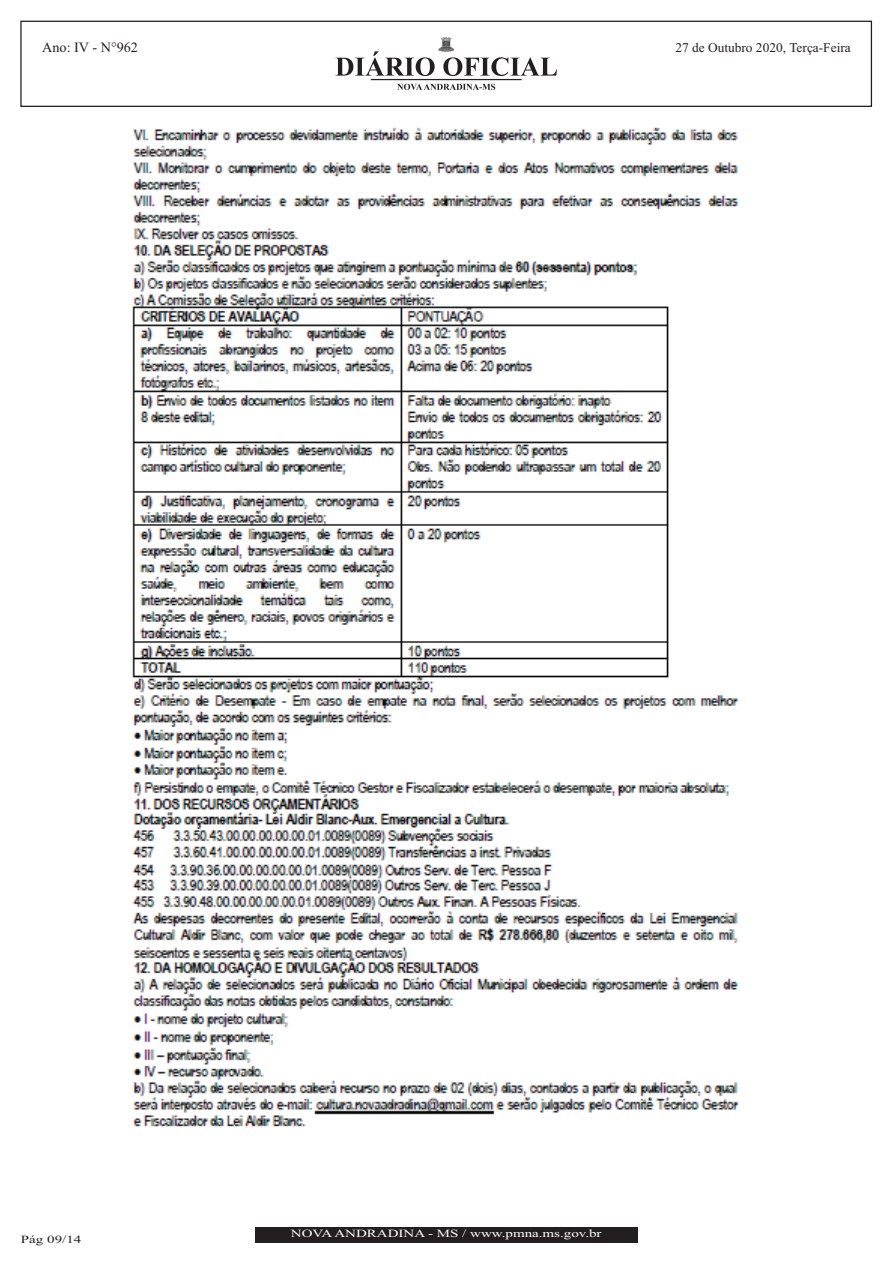
<style>
.page{position:relative;width:893px;height:1263px;background:#fff}
.page>*{position:absolute;margin:0;border:0;box-sizing:border-box;transform-origin:0 0}
.t1{font:14.25px "Times New Roman";color:#231f20}
.t2{font:13.35px "Times New Roman";color:#231f20}
.t3{font:10.95px "Times New Roman";color:#fff;scale:1.36 1}
.t4{font:10.95px "Times New Roman";color:#231f20;scale:1.36 1}
</style>
<div class="page">
<div style="left:255px;top:1227px;width:382px;height:15px;background:#231f20"></div>
<img style="left:132px;top:127px;width:607px;height:1000px">
<div style="left:20px;top:21px;width:852px;height:86px;border:1px solid #231f20"></div>
<svg style="left:335px;top:51px;width:222px;height:39px"></svg>
<img style="left:439px;top:38px;width:14px;height:13px">
<h1 class="t1" style="left:42px;top:42px;width:97px">Ano: IV - N°962</h1>
<p class="t2" style="left:675px;top:43px;width:177px">27 de Outubro 2020, Terça-Feira</p>
<p class="t4" style="left:21px;top:1235px;width:46px">Pág 09/14</p>
<p class="t3" style="left:291px;top:1230px;width:230px">NOVAANDRADINA - MS / www.pmna.ms.gov.br</p>
</div>
